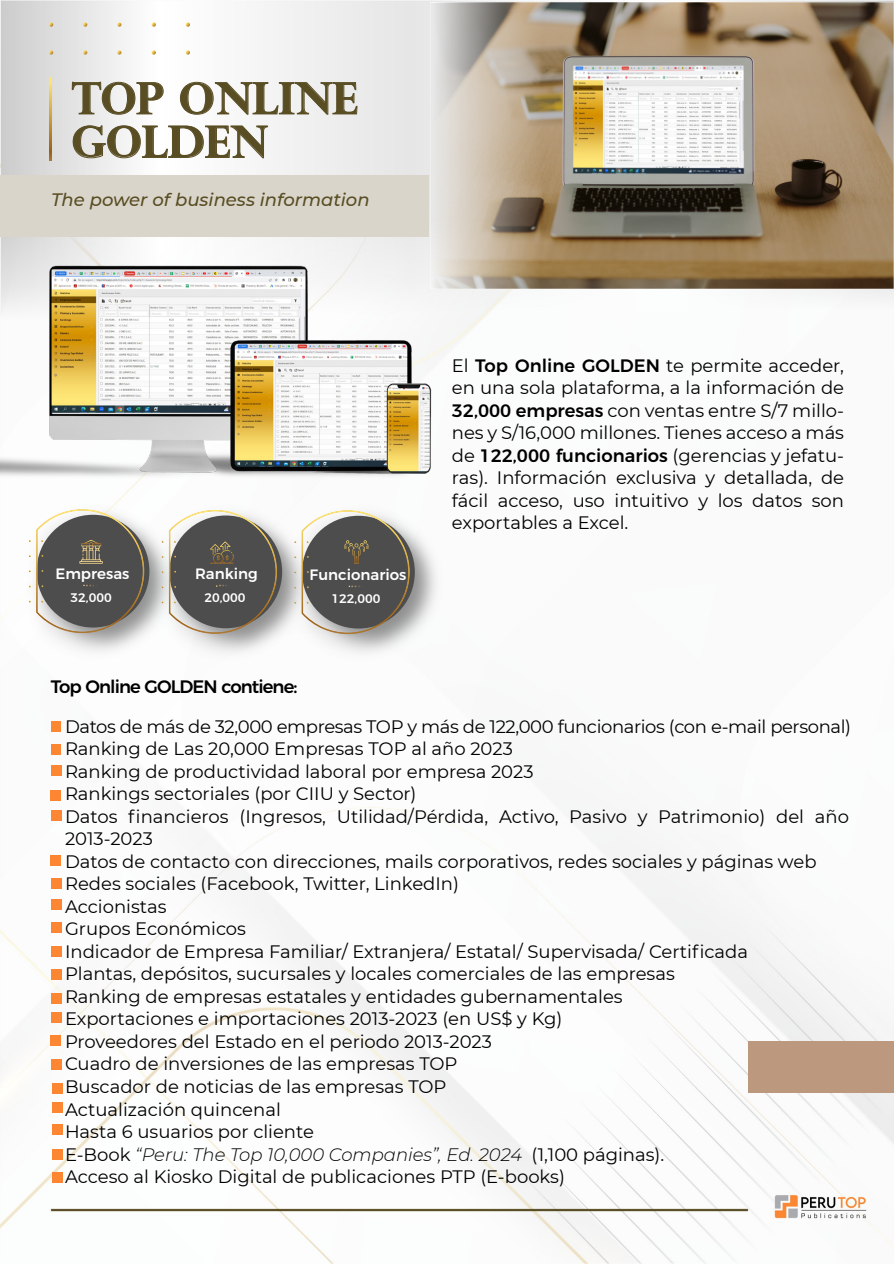
<style>
.page{position:relative;width:894px;height:1264px;background:#fff}
.page>*{position:absolute;margin:0;border:0;box-sizing:border-box;transform-origin:0 0}
.t1{font:700 43.5px/43.5px "Perpetua Titling";color:#594d23}
.t2{font:18px/22.5px "Montserrat";color:#000;text-align:justify}
.t3{font:italic 500 18px "Montserrat";color:#594d23}
.t4{font:500 18px "Montserrat";letter-spacing:-.05em;color:#000}
.t5{font:500 15px "Montserrat";color:#fff}
.t6{font:500 12.45px "Montserrat";color:#fff}
.s1{font-weight:500}
.s2{font-weight:300;font-style:italic}
</style>
<div class="page">
<img style="left:0;top:0;width:893px;height:1263px">
<img style="left:0;top:189px;width:502px;height:339px">
<img style="left:623px;top:288px;width:270px;height:450px">
<svg style="left:49px;top:77px;width:3px;height:84px"></svg>
<svg style="left:117px;top:22px;width:4px;height:5px"></svg>
<svg style="left:83px;top:22px;width:4px;height:5px"></svg>
<svg style="left:49px;top:22px;width:4px;height:5px"></svg>
<svg style="left:186px;top:22px;width:4px;height:5px"></svg>
<svg style="left:151px;top:22px;width:5px;height:5px"></svg>
<svg style="left:117px;top:50px;width:4px;height:5px"></svg>
<svg style="left:83px;top:50px;width:4px;height:5px"></svg>
<svg style="left:49px;top:50px;width:4px;height:5px"></svg>
<svg style="left:186px;top:50px;width:4px;height:5px"></svg>
<svg style="left:151px;top:50px;width:5px;height:5px"></svg>
<svg style="left:72px;top:82px;width:91px;height:33px"></svg>
<svg style="left:180px;top:82px;width:177px;height:33px"></svg>
<svg style="left:73px;top:125px;width:195px;height:33px"></svg>
<div style="left:0;top:175px;width:428px;height:61px;background:#d9d5ca"></div>
<img style="left:17px;top:497px;width:431px;height:170px">
<svg style="left:29px;top:509px;width:115px;height:124px"></svg>
<svg style="left:162px;top:510px;width:115px;height:123px;background:#7c7a75"></svg>
<svg style="left:294px;top:510px;width:115px;height:124px;background:#7d7b76"></svg>
<div style="left:747px;top:1040px;width:146px;height:52px;background:#bc987e"></div>
<div style="left:51px;top:790px;width:10px;height:10px;background:#fd8633"></div>
<div style="left:51px;top:855px;width:10px;height:10px;background:#fd8633"></div>
<div style="left:51px;top:878px;width:10px;height:10px;background:#fd8633"></div>
<div style="left:51px;top:810px;width:10px;height:10px;background:#fd8633"></div>
<div style="left:51px;top:921px;width:10px;height:11px;background:#fd8633"></div>
<div style="left:51px;top:946px;width:10px;height:10px;background:#fd8633"></div>
<div style="left:51px;top:899px;width:10px;height:11px;background:#fd8633"></div>
<div style="left:51px;top:993px;width:10px;height:10px;background:#fd8633"></div>
<div style="left:51px;top:1012px;width:10px;height:10px;background:#fd8633"></div>
<div style="left:51px;top:969px;width:10px;height:11px;background:#fd8633"></div>
<div style="left:51px;top:1059px;width:10px;height:10px;background:#fd8633"></div>
<div style="left:52px;top:1082px;width:10px;height:11px;background:#fd8633"></div>
<div style="left:51px;top:1035px;width:10px;height:10px;background:#fd8633"></div>
<div style="left:52px;top:1124px;width:11px;height:10px;background:#fd8633"></div>
<div style="left:52px;top:1148px;width:11px;height:11px;background:#fd8633"></div>
<div style="left:53px;top:1102px;width:10px;height:10px;background:#fd8633"></div>
<div style="left:52px;top:1171px;width:10px;height:11px;background:#fd8633"></div>
<div style="left:51px;top:765px;width:10px;height:11px;background:#fd8633"></div>
<div style="left:52px;top:721px;width:9px;height:10px;background:#fd8633"></div>
<div style="left:51px;top:744px;width:9px;height:10px;background:#fd8633"></div>
<img style="left:430px;top:2px;width:463px;height:286px">
<h1 class="t1" style="left:72px;top:76px;width:287px">TOP ONLINE<br>GOLDEN</h1>
<p class="t3" style="left:51px;top:187px;width:320px">The power of business information</p>
<p class="t5" style="left:55px;top:562px;width:75px">Empresas</p>
<p class="t6" style="left:71px;top:587px;width:43px">32,000</p>
<p class="t5" style="left:195px;top:562px;width:64px">Ranking</p>
<p class="t6" style="left:204px;top:587px;width:43px">20,000</p>
<p class="t5" style="left:309px;top:563px;width:98px">Funcionarios</p>
<p class="t6" style="left:331px;top:588px;width:50px">122,000</p>
<p class="t2" style="left:451px;top:353px;width:393px">El <span class="s1">Top Online GOLDEN</span> te permite acceder, en una sola plataforma, a la información de <span class="s1">32,000 empresas</span> con ventas entre S/7 millo&shy;nes y S/16,000 millones. Tienes acceso a más de <span class="s1">122,000 funcionarios</span> (gerencias y jefatu&shy;ras). Información exclusiva y detallada, de fácil acceso, uso intuitivo y los datos son exportables a Excel.</p>
<p class="t4" style="left:51px;top:671px;width:248px">Top Online GOLDEN contiene:</p>
<p class="t2" style="left:65px;top:714px;width:787px;text-align:left">Datos de más de 32,000 empresas TOP y más de 122,000 funcionarios (con e-mail personal)<br>Ranking de Las 20,000 Empresas TOP al año 2023<br>Ranking de productividad laboral por empresa 2023<br>Rankings sectoriales (por CIIU y Sector)<br>Datos financieros (Ingresos, Utilidad/Pérdida, Activo, Pasivo y Patrimonio) del año 2013-2023<br>Datos de contacto con direcciones, mails corporativos, redes sociales y páginas web Redes sociales (Facebook, Twitter, LinkedIn)<br>Accionistas<br>Grupos Económicos<br>Indicador de Empresa Familiar/ Extranjera/ Estatal/ Supervisada/ Certificada<br>Plantas, depósitos, sucursales y locales comerciales de las empresas<br>Ranking de empresas estatales y entidades gubernamentales<br>Exportaciones e importaciones 2013-2023 (en US$ y Kg)<br>Proveedores del Estado en el periodo 2013-2023<br>Cuadro de inversiones de las empresas TOP<br>Buscador de noticias de las empresas TOP<br>Actualización quincenal<br>Hasta 6 usuarios por cliente<br>E-Book <span class="s2">“Peru: The Top 10,000 Companies”, Ed. 2024</span> (1,100 páginas).<br>Acceso al Kiosko Digital de publicaciones PTP (E-books)</p>
</div>
